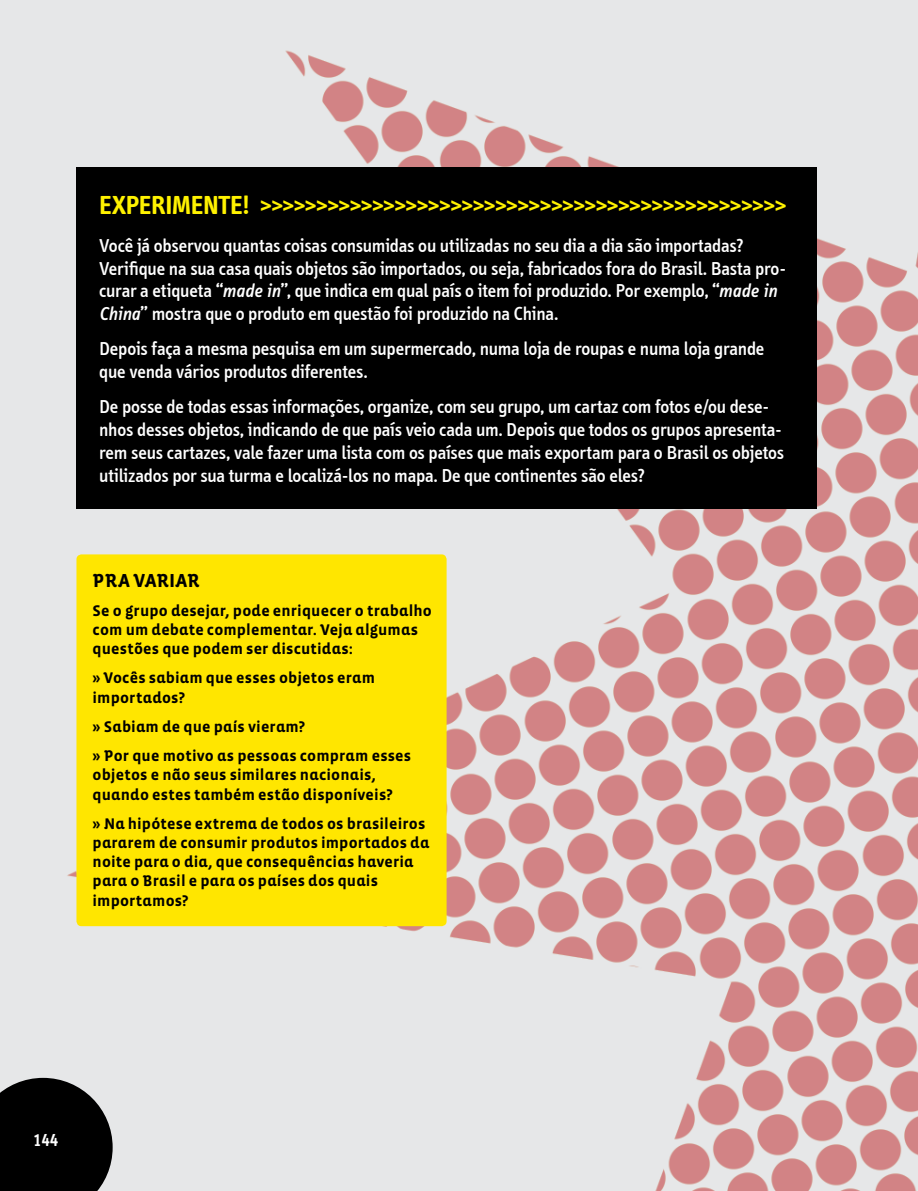
<style>
.page{position:relative;width:918px;height:1191px;background:#e6e7e8}
.page>*{position:absolute;margin:0;border:0;box-sizing:border-box;transform-origin:0 0}
.t1{font:700 26.25px "Info";letter-spacing:-.01em;color:#fff200}
.t2{font:500 19.25px/22.8px "Info";letter-spacing:-.005em;color:#fff}
.t3{font:700 19.25px "Vista Sans Alt";letter-spacing:-.01em;color:#000}
.t4{font:600 17.5px "Info";color:#fff}
.t5{font:700 15.75px/19.2px "Vista Sans Alt";letter-spacing:.01em;color:#000}
.s1{font-family:"Info Disp";font-style:italic}
</style>
<div class="page">
<img style="left:67px;top:50px;width:851px;height:1141px">
<div style="left:76px;top:167px;width:740px;height:342px;background:#000"></div>
<svg style="left:0;top:1077px;width:113px;height:114px"></svg>
<div style="left:76px;top:554px;width:370px;height:372px;background:#ffe600;border-radius:5px"></div>
<h1 class="t1" style="left:99px;top:190px;width:689px">EXPERIMENTE! &gt;&gt;&gt;&gt;&gt;&gt;&gt;&gt;&gt;&gt;&gt;&gt;&gt;&gt;&gt;&gt;&gt;&gt;&gt;&gt;&gt;&gt;&gt;&gt;&gt;&gt;&gt;&gt;&gt;&gt;&gt;&gt;&gt;&gt;&gt;&gt;&gt;&gt;&gt;&gt;&gt;&gt;&gt;&gt;&gt;&gt;&gt;</h1>
<p class="t2" style="left:99px;top:234px;width:688px">Você já observou quantas coisas consumidas ou utilizadas no seu dia a dia são importadas?<br>Verifique na sua casa quais objetos são importados, ou seja, fabricados fora do Brasil. Basta pro&shy;curar a etiqueta “<span class="s1">made in</span>”, que indica em qual país o item foi produzido. Por exemplo, “<span class="s1">made in China</span>” mostra que o produto em questão foi produzido na China.</p>
<p class="t2" style="left:99px;top:337px;width:666px">Depois faça a mesma pesquisa em um supermercado, numa loja de roupas e numa loja grande que venda vários produtos diferentes.</p>
<p class="t2" style="left:99px;top:395px;width:686px">De posse de todas essas informações, organize, com seu grupo, um cartaz com fotos e/ou dese&shy;nhos desses objetos, indicando de que país veio cada um. Depois que todos os grupos apresenta&shy;rem seus cartazes, vale fazer uma lista com os países que mais exportam para o Brasil os objetos utilizados por sua turma e localizá-los no mapa. De que continentes são eles?</p>
<p class="t3" style="left:93px;top:570px;width:104px">Pra var iar</p>
<p class="t5" style="left:93px;top:601px;width:341px">Se o grupo desejar, pode enriquecer o trabalho com um debate complementar. Veja algumas questões que podem ser discutidas:</p>
<p class="t5" style="left:93px;top:669px;width:284px">» Vocês sabiam que esses objetos eram importados?</p>
<p class="t5" style="left:93px;top:712px;width:320px;line-height:29.2px">» Sabiam de que país vieram?<br>» Por que motivo as pessoas compram esses</p>
<p class="t5" style="left:93px;top:765px;width:302px">objetos e não seus similares nacionais, quando estes também estão disponíveis?</p>
<p class="t5" style="left:93px;top:814px;width:338px">» Na hipótese extrema de todos os brasileiros pararem de consumir produtos importados da noite para o dia, que consequências haveria para o Brasil e para os países dos quais importamos?</p>
<p class="t4" style="left:33px;top:1129px;width:27px">144</p>
</div>
